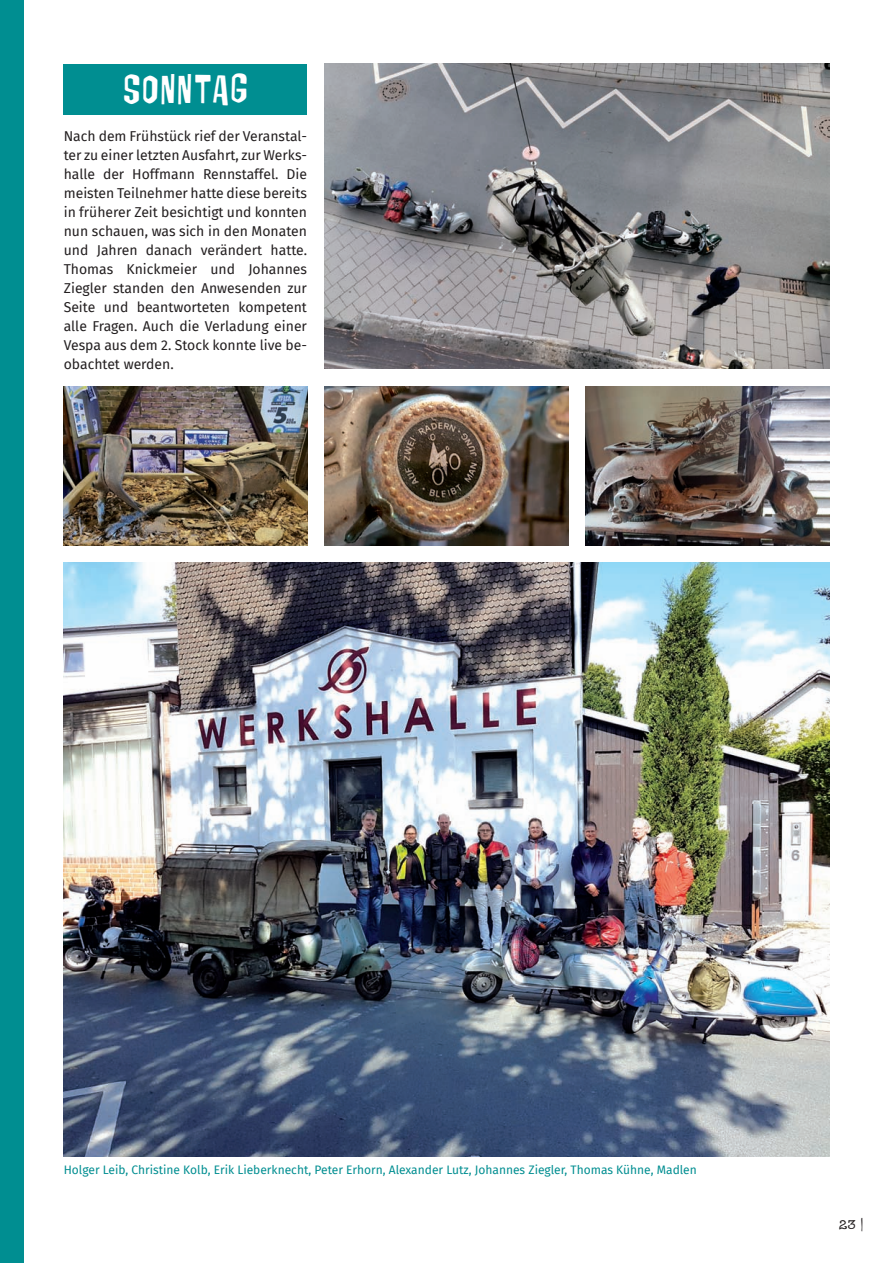
<style>
.page{position:relative;width:893px;height:1263px;background:#fff}
.page>*{position:absolute;margin:0;border:0;box-sizing:border-box;transform-origin:0 0}
.t1{font:44.1px "Tuesnight";letter-spacing:.05em;color:#fff}
.t2{font:13.95px/18.9px "Fira Sans";color:#231f20;text-align:justify}
.t3{font:13.5px "Quattro Tempi Solid";color:#231f20}
.t4{font:12px "Fira Sans";color:#008e91}
</style>
<div class="page">
<div style="left:64px;top:64px;width:243px;height:50px;background:#008e91"></div>
<img style="left:64px;top:562px;width:765px;height:595px">
<img style="left:64px;top:387px;width:243px;height:159px">
<img style="left:325px;top:64px;width:504px;height:304px">
<img style="left:586px;top:387px;width:243px;height:159px">
<img style="left:325px;top:387px;width:243px;height:159px">
<div style="left:0;top:0;width:24px;height:1263px;background:#008e91"></div>
<h1 class="t1" style="left:123px;top:62px;width:126px">SONNTAG</h1>
<p class="t2" style="left:64px;top:127px;width:245px">Nach dem Frühstück rief der Veranstal&shy;ter zu einer letzten Ausfahrt, zur Werks&shy;halle der Hoffmann Rennstaffel. Die meisten Teilnehmer hatte diese bereits in früherer Zeit besichtigt und konnten nun schauen, was sich in den Monaten und Jahren danach verändert hatte.<br>Thomas Knickmeier und Johannes Ziegler standen den Anwesenden zur Seite und beantworteten kompetent alle Fragen. Auch die Verladung einer Vespa aus dem 2. Stock konnte live be&shy;obachtet werden.</p>
<p class="t4" style="left:64px;top:1161px;width:635px">Holger Leib, Christine Kolb, Erik Lieberknecht, Peter Erhorn, Alexander Lutz, Johannes Ziegler, Thomas Kühne, Madlen</p>
<p class="t3" style="left:839px;top:1217px;width:27px">23 |</p>
</div>
